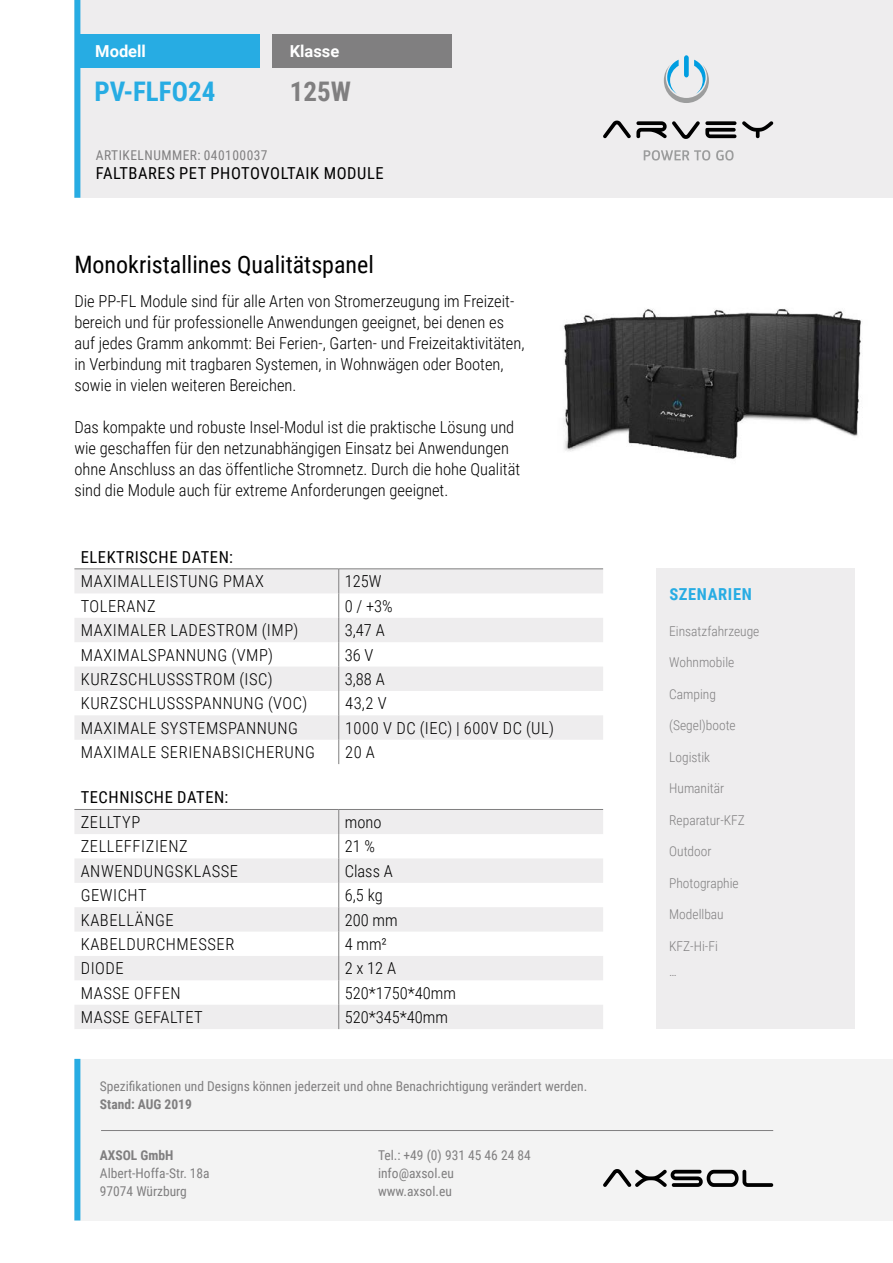
<style>
.page{position:relative;width:893px;height:1263px;background:#fff}
.page>*{position:absolute;margin:0;border:0;box-sizing:border-box;transform-origin:0 0}
.t1{font:700 27px "Roboto Condensed";color:#27ace3}
.t2{font:700 27px "Roboto Condensed";color:#807f80}
.t3{font:24px "Roboto Condensed";color:#000}
.t4{font:300 16.5px/21px "Roboto Condensed";color:#000}
.t5{font:300 16.5px "Roboto Condensed";letter-spacing:.035em;color:#000}
.t6{font:16.5px "Roboto Condensed";letter-spacing:.035em;color:#000}
.t7{font:700 16.5px "Roboto";color:#fff}
.t8{font:700 16.5px "Roboto Condensed";letter-spacing:.035em;color:#27ace3}
.t9{font:13.5px/18px "Roboto Condensed";color:#807f80}
.t10{font:300 13.5px/25.5px "Roboto Condensed";color:#807f80}
.t11{font:13.5px "Roboto Condensed";letter-spacing:.035em;color:#807f80}
.t12{font:700 13.5px "Roboto Condensed";color:#807f80}
</style>
<div class="page">
<div style="left:74px;top:0;width:819px;height:198px;background:#eeedee"></div>
<div style="left:78px;top:34px;width:182px;height:34px;background:#27ace3"></div>
<div style="left:273px;top:34px;width:179px;height:34px;background:#807f80"></div>
<div style="left:74px;top:0;width:6px;height:198px;background:#27ace3"></div>
<svg style="left:603px;top:121px;width:170px;height:18px"></svg>
<svg style="left:644px;top:150px;width:90px;height:11px"></svg>
<div style="left:684px;top:55px;width:5px;height:22px;background:#009ee1;border-radius:3px"></div>
<svg style="left:664px;top:60px;width:45px;height:43px"></svg>
<div style="left:74px;top:1059px;width:819px;height:161px;background:#eeedee"></div>
<div style="left:74px;top:1059px;width:6px;height:161px;background:#27ace3"></div>
<svg style="left:603px;top:1169px;width:170px;height:18px"></svg>
<hr style="left:101px;top:1130px;width:672px;height:1px;background:#807f80">
<svg style="left:74px;top:570px;width:529px;height:170px;fill:#eeedee"></svg>
<hr style="left:74px;top:569px;width:265px;height:1px;background:#807f80">
<hr style="left:339px;top:569px;width:264px;height:1px;background:#807f80">
<svg style="left:338px;top:569px;width:1px;height:195px"></svg>
<svg style="left:74px;top:810px;width:529px;height:219px;fill:#eeedee"></svg>
<hr style="left:74px;top:809px;width:265px;height:1px;background:#807f80">
<hr style="left:339px;top:809px;width:264px;height:1px;background:#807f80">
<svg style="left:338px;top:810px;width:1px;height:219px"></svg>
<img style="left:563px;top:309px;width:298px;height:151px">
<div style="left:656px;top:568px;width:199px;height:461px;background:#eeedee"></div>
<p class="t7" style="left:95px;top:40px;width:52px">Modell</p>
<p class="t7" style="left:290px;top:40px;width:51px">Klasse</p>
<h1 class="t1" style="left:94px;top:73px;width:122px">PV-FLFO24</h1>
<h1 class="t2" style="left:290px;top:73px;width:63px">125W</h1>
<p class="t11" style="left:96px;top:146px;width:173px">ARTIKELNUMMER: 040100037</p>
<p class="t6" style="left:96px;top:162px;width:289px">FALTBARES PET PHOTOVOLTAIK MODULE</p>
<h2 class="t3" style="left:74px;top:248px;width:301px">Monokristallines Qualitätspanel</h2>
<p class="t4" style="left:74px;top:290px;width:452px">Die PP-FL Module sind für alle Arten von Stromerzeugung im Freizeit&shy;bereich und für professionelle Anwendungen geeignet, bei denen es auf jedes Gramm ankommt: Bei Ferien-, Garten- und Freizeitaktivitäten, in Verbindung mit tragbaren Systemen, in Wohnwägen oder Booten, sowie in vielen weiteren Bereichen.</p>
<p class="t4" style="left:74px;top:416px;width:447px">Das kompakte und robuste Insel-Modul ist die praktische Lösung und wie geschaffen für den netzunabhängigen Einsatz bei Anwendungen ohne Anschluss an das öffentliche Stromnetz. Durch die hohe Qualität sind die Module auch für extreme Anforderungen geeignet.</p>
<p class="t6" style="left:81px;top:545px;width:154px">ELEKTRISCHE DATEN:</p>
<p class="t5" style="left:81px;top:570px;width:185px">MAXIMALLEISTUNG PMAX</p>
<p class="t4" style="left:345px;top:570px;width:38px">125W</p>
<p class="t5" style="left:81px;top:594px;width:76px">TOLERANZ</p>
<p class="t4" style="left:345px;top:595px;width:50px">0 / +3%</p>
<p class="t5" style="left:81px;top:619px;width:219px">MAXIMALER LADESTROM (IMP)</p>
<p class="t4" style="left:345px;top:619px;width:41px">3,47 A</p>
<p class="t5" style="left:81px;top:643px;width:194px">MAXIMALSPANNUNG (VMP)</p>
<p class="t4" style="left:345px;top:644px;width:30px">36 V</p>
<p class="t5" style="left:81px;top:667px;width:193px">KURZSCHLUSSSTROM (ISC)</p>
<p class="t4" style="left:345px;top:668px;width:41px">3,88 A</p>
<p class="t5" style="left:81px;top:692px;width:228px">KURZSCHLUSSSPANNUNG (VOC)</p>
<p class="t4" style="left:345px;top:692px;width:43px">43,2 V</p>
<p class="t5" style="left:81px;top:716px;width:219px">MAXIMALE SYSTEMSPANNUNG</p>
<p class="t5" style="left:345px;top:716px;width:210px">1000 V DC (IEC) | 600V DC (UL)</p>
<p class="t5" style="left:81px;top:741px;width:236px">MAXIMALE SERIENABSICHERUNG</p>
<p class="t4" style="left:345px;top:741px;width:31px">20 A</p>
<p class="t6" style="left:81px;top:786px;width:149px">TECHNISCHE DATEN:</p>
<p class="t5" style="left:81px;top:811px;width:61px">ZELLTYP</p>
<p class="t4" style="left:345px;top:811px;width:38px">mono</p>
<p class="t5" style="left:81px;top:835px;width:109px">ZELLEFFIZIENZ</p>
<p class="t4" style="left:345px;top:835px;width:32px">21 %</p>
<p class="t5" style="left:81px;top:859px;width:159px">ANWENDUNGSKLASSE</p>
<p class="t4" style="left:345px;top:860px;width:50px">Class A</p>
<p class="t5" style="left:81px;top:884px;width:68px">GEWICHT</p>
<p class="t4" style="left:345px;top:884px;width:39px">6,5 kg</p>
<p class="t5" style="left:81px;top:908px;width:94px">KABELLÄNGE</p>
<p class="t4" style="left:345px;top:908px;width:54px">200 mm</p>
<p class="t5" style="left:81px;top:932px;width:155px">KABELDURCHMESSER</p>
<p class="t4" style="left:345px;top:933px;width:44px">4 mm²</p>
<p class="t4" style="left:81px;top:957px;width:45px">DIODE</p>
<p class="t4" style="left:345px;top:957px;width:53px">2 x 12 A</p>
<p class="t5" style="left:81px;top:981px;width:101px">MASSE OFFEN</p>
<p class="t4" style="left:345px;top:982px;width:113px">520*1750*40mm</p>
<p class="t5" style="left:81px;top:1006px;width:124px">MASSE GEFALTET</p>
<p class="t4" style="left:345px;top:1006px;width:105px">520*345*40mm</p>
<p class="t9" style="left:100px;top:1077px;width:489px">Spezifikationen und Designs können jederzeit und ohne Benachrichtigung verändert werden.</p>
<p class="t12" style="left:100px;top:1095px;width:93px">Stand: AUG 2019</p>
<p class="t12" style="left:100px;top:1146px;width:75px">AXSOL GmbH</p>
<p class="t9" style="left:100px;top:1164px;width:111px">Albert-Hoffa-Str. 18a<br>97074 Würzburg</p>
<p class="t9" style="left:378px;top:1146px;width:154px">Tel.: +49 (0) 931 45 46 24 84 info@axsol.eu www.axsol.eu</p>
<p class="t8" style="left:669px;top:582px;width:84px">SZENARIEN</p>
<p class="t10" style="left:669px;top:618px;width:92px">Einsatzfahrzeuge</p>
<p class="t10" style="left:669px;top:649px;width:67px">Wohnmobile</p>
<p class="t10" style="left:669px;top:681px;width:48px">Camping</p>
<p class="t10" style="left:669px;top:712px;width:68px">(Segel)boote</p>
<p class="t10" style="left:669px;top:744px;width:42px">Logistik</p>
<p class="t10" style="left:669px;top:775px;width:57px">Humanitär</p>
<p class="t10" style="left:669px;top:807px;width:77px">Reparatur-KFZ</p>
<p class="t10" style="left:669px;top:838px;width:44px">Outdoor</p>
<p class="t10" style="left:669px;top:870px;width:71px">Photographie</p>
<p class="t10" style="left:669px;top:901px;width:56px">Modellbau</p>
<p class="t10" style="left:669px;top:933px;width:50px">KFZ-Hi-Fi …</p>
</div>
